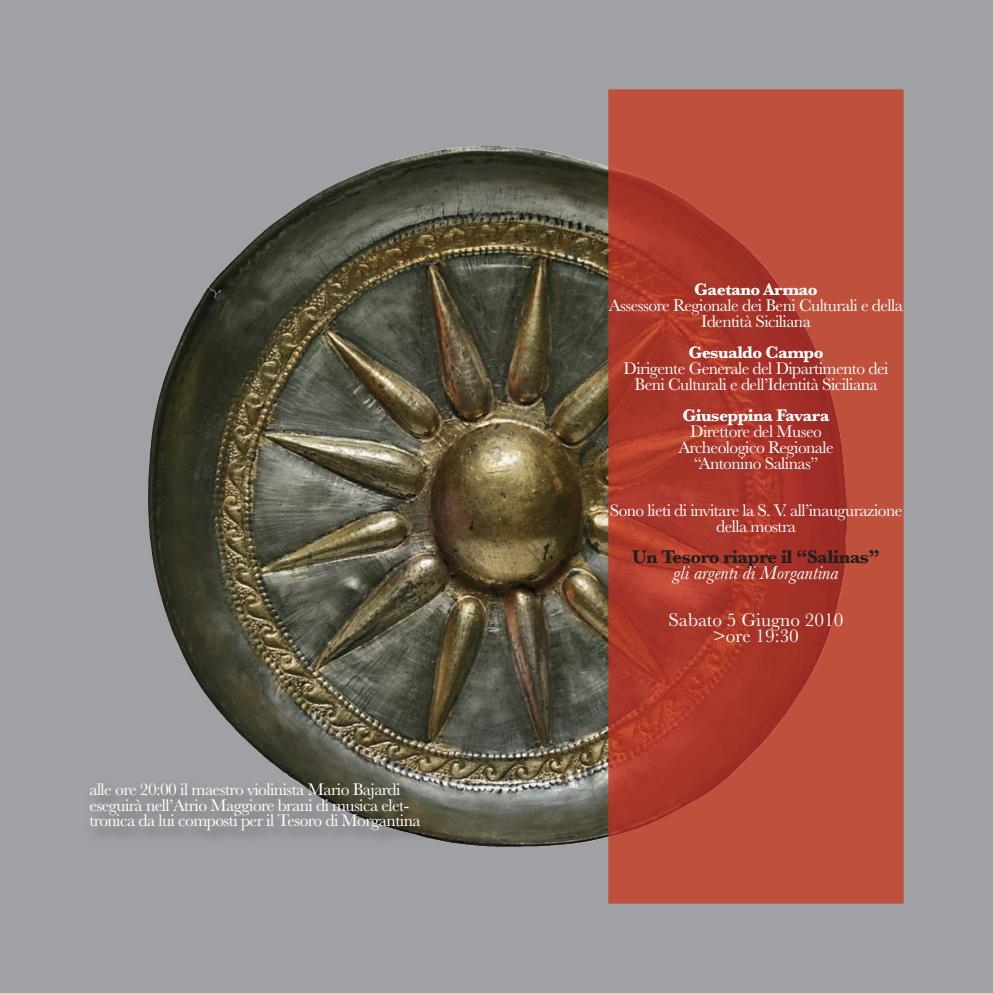
<style>
.page{position:relative;width:993px;height:993px;background:#fff}
.page>*{position:absolute;margin:0;border:0;box-sizing:border-box;transform-origin:0 0}
.t1{font:19.25px/15.8px "Baskerville";color:#fff;text-align:center}
.t2{font:700 19.25px "Baskerville";letter-spacing:-.035em;color:#231f20}
.t3{font:italic 19.25px "Baskerville";color:#fff}
.t4{font:17.5px/15.8px "Baskerville";letter-spacing:-.035em;color:#fff;text-align:center}
.t5{font:700 17.5px "Baskerville";letter-spacing:-.035em;color:#fff}
</style>
<div class="page">
<div style="left:0;top:0;width:992px;height:992px;background:#a0a1a5"></div>
<img style="left:148px;top:146px;width:460px;height:700px">
<div style="left:608px;top:89px;width:295px;height:814px;background:#be503c"></div>
<img style="left:608px;top:241px;width:238px;height:596px">
<img style="left:97px;top:772px;width:356px;height:74px">
<img style="left:284px;top:772px;width:169px;height:70px">
<p class="t4" style="left:89px;top:780px;width:333px;text-align:left">alle ore 20:00 il maestro violinista Mario Bajardi eseguirà nell’Atrio Maggiore brani di musica elet&shy;tronica da lui composti per il Tesoro di Morgantina</p>
<p class="t5" style="left:694px;top:279px;width:125px">Gaetano Armao</p>
<p class="t4" style="left:608px;top:297px;width:295px">Assessore Regionale dei Beni Culturali e della<br>Identità Siciliana</p>
<p class="t5" style="left:688px;top:342px;width:137px">Gesualdo Campo</p>
<p class="t4" style="left:623px;top:360px;width:266px">Dirigente Generale del Dipartimento dei<br>Beni Culturali e dell’Identità Siciliana</p>
<p class="t5" style="left:682px;top:405px;width:148px">Giuseppina Favara</p>
<p class="t4" style="left:678px;top:423px;width:157px">Direttore del Museo<br>Archeologico Regionale “Antonino Salinas”</p>
<p class="t4" style="left:609px;top:502px;width:294px">Sono lieti di invitare la S. V. all’inaugurazione della mostra</p>
<p class="t2" style="left:631px;top:545px;width:249px">Un Tesoro riapre il “Salinas”</p>
<p class="t3" style="left:673px;top:561px;width:167px">gli argenti di Morgantina</p>
<p class="t1" style="left:668px;top:611px;width:176px">Sabato 5 Giugno 2010 &gt;ore 19:30</p>
</div>
